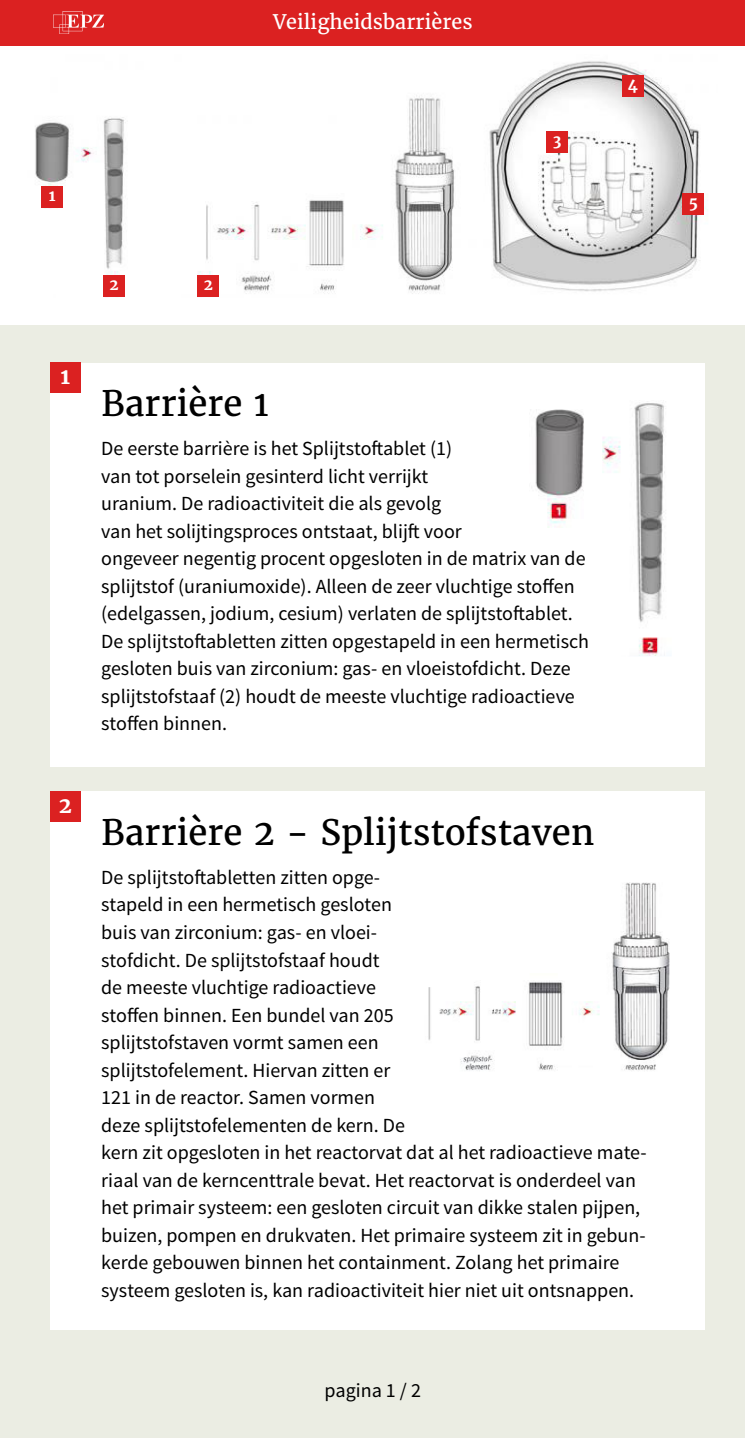
<style>
.page{position:relative;width:745px;height:1438px;background:#fff}
.page>*{position:absolute;margin:0;border:0;box-sizing:border-box;transform-origin:0 0}
.Titel{font:35px "Merriweather";color:#000}
.t1{font:700 21.88px "Merriweather";color:#fff}
.Body{font:20px/27.5px "Source Sans Pro";color:#000}
.t2{font:20px "Merriweather";color:#fff}
.t3{font:700 15.25px "Merriweather";color:#fff}
</style>
<div class="page">
<div style="left:1px;top:325px;width:743px;height:1113px;background:#ebede3"></div>
<div style="left:50px;top:362px;width:654px;height:404px;background:#fff"></div>
<div style="left:50px;top:791px;width:654px;height:539px;background:#fff"></div>
<img style="left:35px;top:61px;width:673px;height:237px">
<div style="left:0;top:0;width:744px;height:45px;background:#db2121"></div>
<img style="left:53px;top:11px;width:51px;height:23px">
<div style="left:50px;top:363px;width:31px;height:30px;background:#db2121"></div>
<div style="left:50px;top:791px;width:31px;height:31px;background:#db2121"></div>
<div style="left:41px;top:186px;width:22px;height:22px;background:#db2121"></div>
<div style="left:546px;top:131px;width:21px;height:21px;background:#db2121"></div>
<div style="left:621px;top:75px;width:22px;height:21px;background:#db2121"></div>
<div style="left:682px;top:193px;width:21px;height:22px;background:#db2121"></div>
<div style="left:103px;top:275px;width:22px;height:21px;background:#db2121"></div>
<div style="left:197px;top:275px;width:22px;height:21px;background:#db2121"></div>
<img style="left:428px;top:882px;width:242px;height:189px">
<img style="left:535px;top:403px;width:130px;height:253px">
<p class="t2" style="left:273px;top:9px;width:201px">Veiligheidsbarrières</p>
<p class="t3" style="left:49px;top:186px;width:8px">1</p>
<p class="t3" style="left:109px;top:275px;width:11px">2</p>
<p class="t3" style="left:203px;top:275px;width:11px">2</p>
<p class="t3" style="left:552px;top:131px;width:10px">3</p>
<p class="t3" style="left:627px;top:75px;width:12px">4</p>
<p class="t1" style="left:60px;top:362px;width:11px">1</p>
<p class="t1" style="left:59px;top:791px;width:15px">2</p>
<p class="Titel" style="left:101px;top:381px;width:169px">Barrière 1</p>
<p class="Body" style="left:101px;top:435px;width:489px">De eerste barrière is het Splijtstoftablet (1)<br>van tot porselein gesinterd licht verrijkt<br>uranium. De radioactiviteit die als gevolg<br>van het solijtingsproces ontstaat, blijft voor<br>ongeveer negentig procent opgesloten in de matrix van de splijtstof (uraniumoxide). Alleen de zeer vluchtige stoffen (edelgassen, jodium, cesium) verlaten de splijtstoftablet.<br>De splijtstoftabletten zitten opgestapeld in een hermetisch gesloten buis van zirconium: gas- en vloeistofdicht. Deze splijtstofstaaf (2) houdt de meeste vluchtige radioactieve stoffen binnen.</p>
<p class="Titel" style="left:101px;top:810px;width:494px">Barrière 2 - Splijtstofstaven</p>
<p class="Body" style="left:101px;top:864px;width:546px">De splijtstoftabletten zitten opge-<br>stapeld in een hermetisch gesloten<br>buis van zirconium: gas- en vloei-<br>stofdicht. De splijtstofstaaf houdt<br>de meeste vluchtige radioactieve<br>stoffen binnen. Een bundel van 205<br>splijtstofstaven vormt samen een<br>splijtstofelement. Hiervan zitten er<br>121 in de reactor. Samen vormen<br>deze splijtstofelementen de kern. De<br>kern zit opgesloten in het reactorvat dat al het radioactieve mate&shy;riaal van de kerncenttrale bevat. Het reactorvat is onderdeel van het primair systeem: een gesloten circuit van dikke stalen pijpen, buizen, pompen en drukvaten. Het primaire systeem zit in gebun&shy;kerde gebouwen binnen het containment. Zolang het primaire systeem gesloten is, kan radioactiviteit hier niet uit ontsnappen.</p>
<p class="Body" style="left:324px;top:1376px;width:98px">pagina 1 / 2</p>
<p class="t3" style="left:688px;top:193px;width:11px">5</p>
</div>
